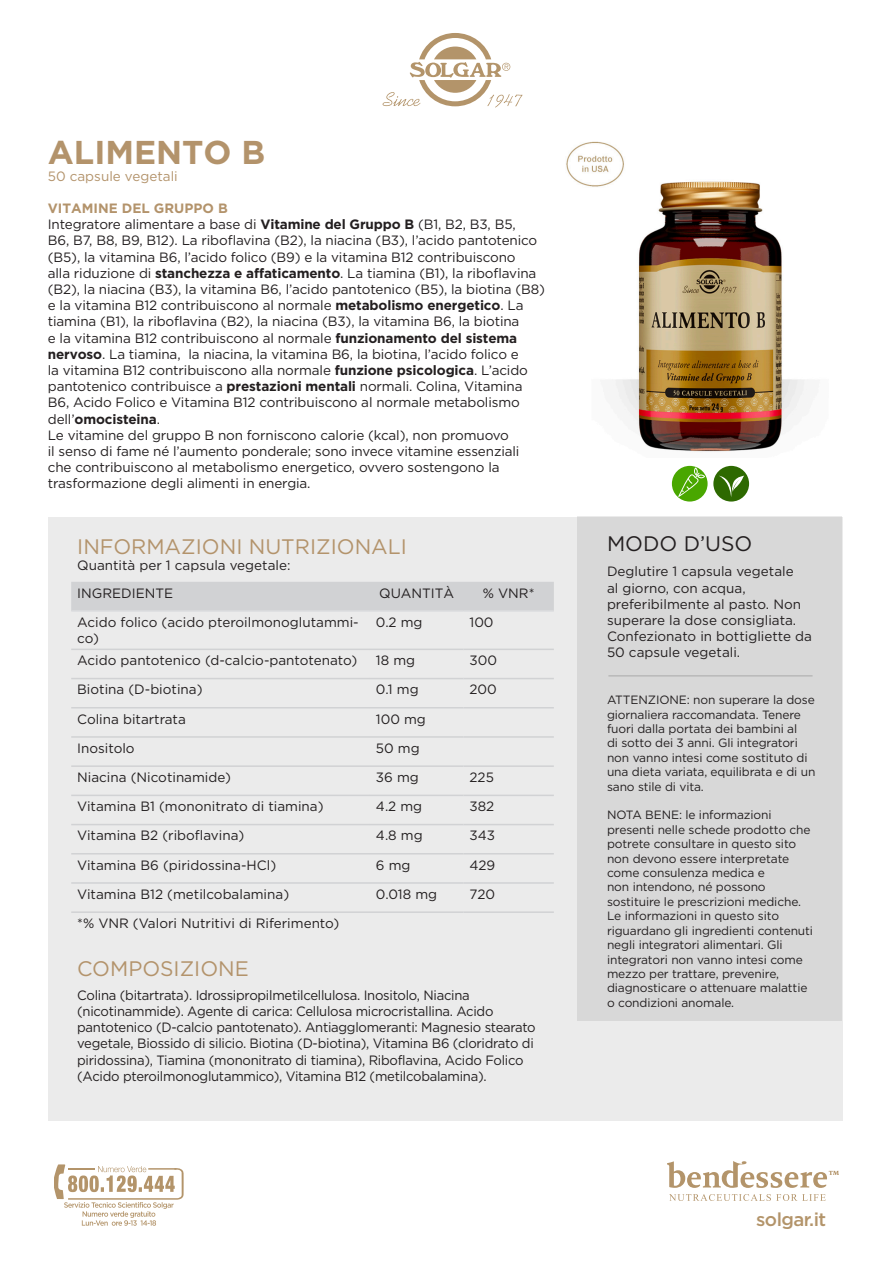
<style>
.page{position:relative;width:893px;height:1263px;background:#fff}
.page>*{position:absolute;margin:0;border:0;box-sizing:border-box;transform-origin:0 0}
.t1{font:700 33px "Gotham";color:#b3936b}
.t2{font:21px "Gotham";color:#b3936b}
.t3{font:21px "Gotham";color:#231f20}
.t4{font:500 18.6px "Gotham";letter-spacing:-.03em;color:#b3946a}
.t5{font:13.5px/16.2px "Gotham";letter-spacing:-.01em;color:#231f20}
.t6{font:700 13.5px "Gotham";color:#b3936b}
.t7{font:13.5px "Gotham";color:#b3936b}
.t8{font:12px/14.4px "Gotham";letter-spacing:-.01em;color:#231f20}
.s1{font-weight:700}
</style>
<div class="page">
<div style="left:48px;top:517px;width:794px;height:603px;background:#ebebeb"></div>
<div style="left:577px;top:517px;width:265px;height:504px;background:#d8d8d8"></div>
<img style="left:566px;top:141px;width:242px;height:311px">
<hr style="left:608px;top:675px;width:204px;height:2px;background:#000">
<svg style="left:383px;top:33px;width:139px;height:74px"></svg>
<svg style="left:54px;top:1164px;width:130px;height:62px"></svg>
<svg style="left:667px;top:1161px;width:172px;height:27px"></svg>
<svg style="left:669px;top:1194px;width:157px;height:7px"></svg>
<div style="left:713px;top:466px;width:36px;height:36px;background:#2d6900;border-radius:18px"></div>
<svg style="left:719px;top:476px;width:25px;height:21px"></svg>
<svg style="left:672px;top:466px;width:36px;height:36px"></svg>
<svg style="left:678px;top:467px;width:27px;height:30px"></svg>
<div style="left:71px;top:582px;width:483px;height:28px;background:#d1d2d4"></div>
<hr style="left:71px;top:610px;width:299px;height:2px;background:#dcdddf">
<hr style="left:370px;top:610px;width:93px;height:2px;background:#dcdddf">
<hr style="left:463px;top:610px;width:91px;height:2px;background:#dcdddf">
<hr style="left:71px;top:649px;width:299px;height:1px;background:#d1d2d4">
<hr style="left:370px;top:649px;width:93px;height:1px;background:#d1d2d4">
<hr style="left:463px;top:649px;width:91px;height:1px;background:#d1d2d4">
<hr style="left:71px;top:678px;width:299px;height:1px;background:#d1d2d4">
<hr style="left:370px;top:678px;width:93px;height:1px;background:#d1d2d4">
<hr style="left:463px;top:678px;width:91px;height:1px;background:#d1d2d4">
<hr style="left:71px;top:707px;width:299px;height:1px;background:#d1d2d4">
<hr style="left:370px;top:707px;width:93px;height:1px;background:#d1d2d4">
<hr style="left:463px;top:707px;width:91px;height:1px;background:#d1d2d4">
<hr style="left:71px;top:736px;width:299px;height:2px;background:#d1d2d4">
<hr style="left:370px;top:736px;width:93px;height:2px;background:#d1d2d4">
<hr style="left:463px;top:736px;width:91px;height:2px;background:#d1d2d4">
<hr style="left:71px;top:765px;width:299px;height:2px;background:#d1d2d4">
<hr style="left:370px;top:765px;width:93px;height:2px;background:#d1d2d4">
<hr style="left:463px;top:765px;width:91px;height:2px;background:#d1d2d4">
<hr style="left:71px;top:795px;width:299px;height:1px;background:#d1d2d4">
<hr style="left:370px;top:795px;width:93px;height:1px;background:#d1d2d4">
<hr style="left:463px;top:795px;width:91px;height:1px;background:#d1d2d4">
<hr style="left:71px;top:824px;width:299px;height:1px;background:#d1d2d4">
<hr style="left:370px;top:824px;width:93px;height:1px;background:#d1d2d4">
<hr style="left:463px;top:824px;width:91px;height:1px;background:#d1d2d4">
<hr style="left:71px;top:853px;width:299px;height:1px;background:#d1d2d4">
<hr style="left:370px;top:853px;width:93px;height:1px;background:#d1d2d4">
<hr style="left:463px;top:853px;width:91px;height:1px;background:#d1d2d4">
<hr style="left:71px;top:882px;width:299px;height:2px;background:#d1d2d4">
<hr style="left:370px;top:882px;width:93px;height:2px;background:#d1d2d4">
<hr style="left:463px;top:882px;width:91px;height:2px;background:#d1d2d4">
<hr style="left:71px;top:911px;width:299px;height:2px;background:#d1d2d4">
<hr style="left:370px;top:911px;width:93px;height:2px;background:#d1d2d4">
<hr style="left:463px;top:911px;width:91px;height:2px;background:#d1d2d4">
<p class="t1" style="left:48px;top:134px;width:219px">ALIMENTO B</p>
<p class="t7" style="left:48px;top:168px;width:131px">50 capsule vegetali</p>
<p class="t6" style="left:48px;top:200px;width:181px">VITAMINE DEL GRUPPO B</p>
<p class="t5" style="left:48px;top:216px;width:499px">Integratore alimentare a base di <span class="s1">Vitamine del Gruppo B</span> (B1, B2, B3, B5,<br>B6, B7, B8, B9, B12). La riboflavina (B2), la niacina (B3), l’acido pantotenico (B5), la vitamina B6, l’acido folico (B9) e la vitamina B12 contribuiscono<br>alla riduzione di <span class="s1">stanchezza e affaticamento</span>. La tiamina (B1), la riboflavina (B2), la niacina (B3), la vitamina B6, l’acido pantotenico (B5), la biotina (B8) e la vitamina B12 contribuiscono al normale <span class="s1">metabolismo energetico</span>. La tiamina (B1), la riboflavina (B2), la niacina (B3), la vitamina B6, la biotina<br>e la vitamina B12 contribuiscono al normale <span class="s1">funzionamento del sistema nervoso</span>. La tiamina, la niacina, la vitamina B6, la biotina, l’acido folico e<br>la vitamina B12 contribuiscono alla normale <span class="s1">funzione psicologica</span>. L’acido pantotenico contribuisce a <span class="s1">prestazioni mentali</span> normali. Colina, Vitamina B6, Acido Folico e Vitamina B12 contribuiscono al normale metabolismo dell’<span class="s1">omocisteina</span>.</p>
<p class="t5" style="left:48px;top:427px;width:473px">Le vitamine del gruppo B non forniscono calorie (kcal), non promuovo<br>il senso di fame né l’aumento ponderale; sono invece vitamine essenziali che contribuiscono al metabolismo energetico, ovvero sostengono la trasformazione degli alimenti in energia.</p>
<p class="t2" style="left:77px;top:535px;width:331px">INFORMAZIONI NUTRIZIONALI</p>
<p class="t5" style="left:77px;top:557px;width:215px">Quantità per 1 capsula vegetale:</p>
<p class="t5" style="left:77px;top:584px;width:97px">INGREDIENTE</p>
<p class="t5" style="left:379px;top:584px;width:76px">QUANTITÀ</p>
<p class="t5" style="left:483px;top:584px;width:53px">% VNR*</p>
<p class="t5" style="left:77px;top:614px;width:283px">Acido folico (acido pteroilmonoglutammi&shy;co)</p>
<p class="t5" style="left:376px;top:614px;width:48px">0.2 mg</p>
<p class="t5" style="left:469px;top:614px;width:26px">100</p>
<p class="t5" style="left:77px;top:652px;width:282px">Acido pantotenico (d-calcio-pantotenato)</p>
<p class="t5" style="left:376px;top:652px;width:41px">18 mg</p>
<p class="t5" style="left:469px;top:652px;width:29px">300</p>
<p class="t5" style="left:77px;top:681px;width:127px">Biotina (D-biotina)</p>
<p class="t5" style="left:376px;top:681px;width:44px">0.1 mg</p>
<p class="t5" style="left:469px;top:681px;width:29px">200</p>
<p class="t5" style="left:77px;top:710px;width:110px">Colina bitartrata</p>
<p class="t5" style="left:376px;top:710px;width:51px">100 mg</p>
<p class="t5" style="left:77px;top:740px;width:59px">Inositolo</p>
<p class="t5" style="left:376px;top:740px;width:45px">50 mg</p>
<p class="t5" style="left:77px;top:769px;width:155px">Niacina (Nicotinamide)</p>
<p class="t5" style="left:376px;top:769px;width:44px">36 mg</p>
<p class="t5" style="left:469px;top:769px;width:26px">225</p>
<p class="t5" style="left:77px;top:798px;width:248px">Vitamina B1 (mononitrato di tiamina)</p>
<p class="t5" style="left:376px;top:798px;width:48px">4.2 mg</p>
<p class="t5" style="left:469px;top:798px;width:26px">382</p>
<p class="t5" style="left:77px;top:827px;width:169px">Vitamina B2 (riboflavina)</p>
<p class="t5" style="left:376px;top:827px;width:48px">4.8 mg</p>
<p class="t5" style="left:469px;top:827px;width:27px">343</p>
<p class="t5" style="left:77px;top:856px;width:200px">Vitamina B6 (piridossina-HCl)</p>
<p class="t5" style="left:376px;top:856px;width:36px">6 mg</p>
<p class="t5" style="left:469px;top:856px;width:27px">429</p>
<p class="t5" style="left:77px;top:886px;width:213px">Vitamina B12 (metilcobalamina)</p>
<p class="t5" style="left:376px;top:886px;width:63px">0.018 mg</p>
<p class="t5" style="left:469px;top:886px;width:27px">720</p>
<p class="t5" style="left:77px;top:915px;width:264px">*% VNR (Valori Nutritivi di Riferimento)</p>
<p class="t2" style="left:77px;top:957px;width:173px">COMPOSIZIONE</p>
<p class="t5" style="left:77px;top:987px;width:460px">Colina (bitartrata). Idrossipropilmetilcellulosa. Inositolo, Niacina (nicotinammide). Agente di carica: Cellulosa microcristallina. Acido pantotenico (D-calcio pantotenato). Antiagglomeranti: Magnesio stearato vegetale, Biossido di silicio. Biotina (D-biotina), Vitamina B6 (cloridrato di piridossina), Tiamina (mononitrato di tiamina), Riboflavina, Acido Folico (Acido pteroilmonoglutammico), Vitamina B12 (metilcobalamina).</p>
<p class="t3" style="left:607px;top:532px;width:147px">MODO D’USO</p>
<p class="t5" style="left:607px;top:563px;width:206px">Deglutire 1 capsula vegetale<br>al giorno, con acqua, preferibilmente al pasto. Non superare la dose consigliata.<br>Confezionato in bottigliette da<br>50 capsule vegetali.</p>
<p class="t8" style="left:607px;top:693px;width:210px">ATTENZIONE: non superare la dose giornaliera raccomandata. Tenere fuori dalla portata dei bambini al<br>di sotto dei 3 anni. Gli integratori non vanno intesi come sostituto di una dieta variata, equilibrata e di un sano stile di vita.</p>
<p class="t8" style="left:607px;top:808px;width:208px">NOTA BENE: le informazioni presenti nelle schede prodotto che potrete consultare in questo sito non devono essere interpretate come consulenza medica e<br>non intendono, né possono sostituire le prescrizioni mediche.<br>Le informazioni in questo sito riguardano gli ingredienti contenuti negli integratori alimentari. Gli integratori non vanno intesi come mezzo per trattare, prevenire, diagnosticare o attenuare malattie o condizioni anomale.</p>
<p class="t4" style="left:756px;top:1208px;width:71px">solgar.it</p>
</div>
